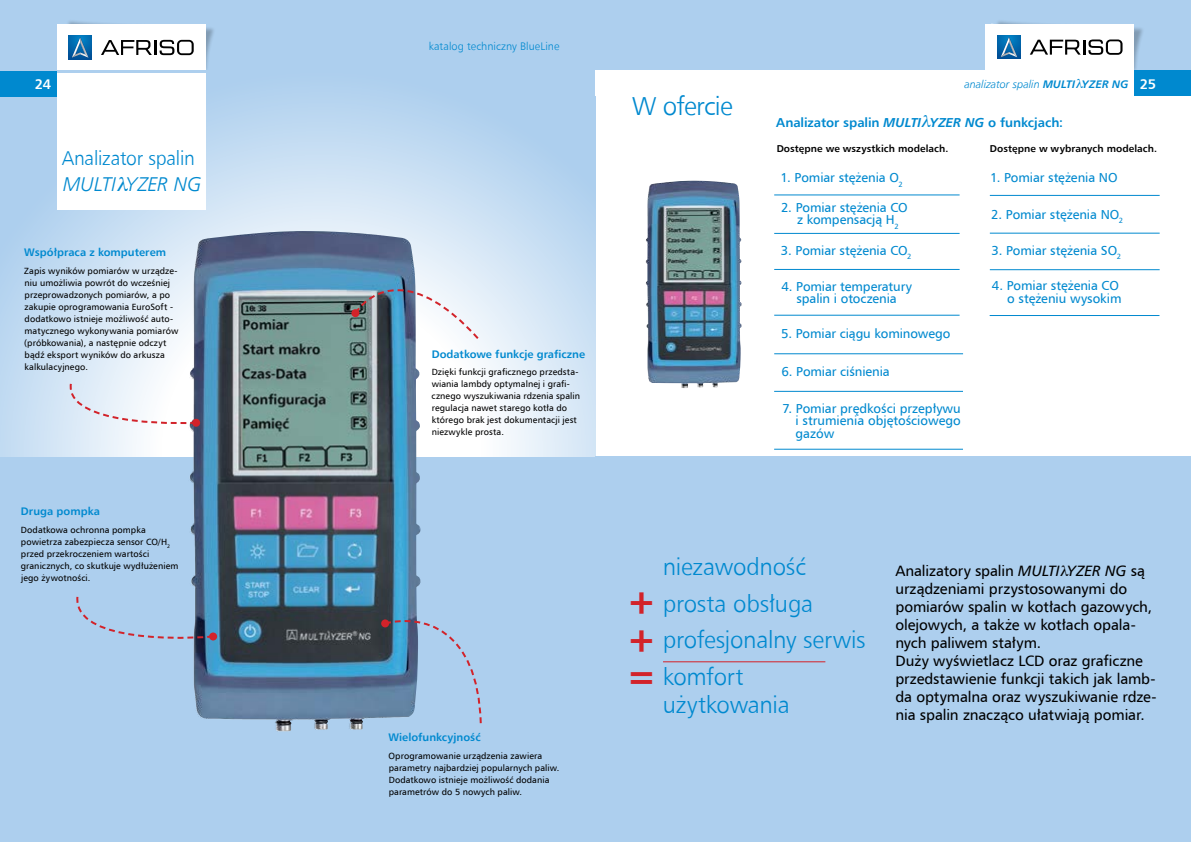
<style>
.page{position:relative;width:1191px;height:842px;background:#fff}
.page>*{position:absolute;margin:0;border:0;box-sizing:border-box;transform-origin:0 0}
.t1{font:36px/37.6px "Humnst 777 X Blk Cn EU";color:#d2232a;text-align:justify}
.t2{font:26px "Humnst 777 Lt EU";letter-spacing:-.03em;color:#0089cf}
.t3{font:24px/36.5px "Humnst 777 Lt EU";letter-spacing:-.01em;color:#0089cf}
.t4{font:20px "Humnst 777 Lt EU";letter-spacing:-.01em;color:#0089cf;scale:.96 1}
.t5{font:italic 20px "Humnst 777 Lt EU";letter-spacing:-.005em;color:#0089cf}
.t6{font:15px/18px "Humnst 777 EU";letter-spacing:-.01em;color:#000}
.t7{font:700 14px "Humnst 777 EU";color:#fff}
.t8{font:13px/12.2px "Humnst 777 EU";letter-spacing:-.005em;color:#0089cf;text-align:center}
.t9{font:700 13px "Humnst 777 EU";letter-spacing:-.005em;color:#0089cf}
.t10{font:700 11px "Humnst 777 EU";color:#0089cf}
.t11{font:italic 11px "Humnst 777 Lt EU";letter-spacing:-.005em;color:#0089cf}
.t12{font:11px "Humnst 777 Lt EU";letter-spacing:.005em;color:#0089cf}
.t13{font:700 10px "Humnst 777 EU";letter-spacing:.005em;color:#000101}
.t14{font:9px/12px "Humnst 777 EU";letter-spacing:.005em;color:#000}
.s1{font-family:"Humnst 777 EU";font-weight:700}
.s2{font-family:"Humnst 777 EU";font-weight:700;font-style:normal;font-size:14px;color:#fff}
.s3{font-style:italic}
</style>
<div class="page">
<div style="left:0;top:0;width:595px;height:71px;background:#adcfee"></div>
<div style="left:66px;top:20px;width:150px;height:53px;background:#000;opacity:.25"></div>
<div style="left:57px;top:24px;width:148px;height:47px;background:#fff"></div>
<svg style="left:62px;top:35px;width:143px;height:36px"></svg>
<div style="left:0;top:71px;width:595px;height:771px;background:#adcfee"></div>
<svg style="left:0;top:73px;width:595px;height:383px"></svg>
<div style="left:0;top:71px;width:57px;height:25px;background:#0089cf"></div>
<img style="left:188px;top:231px;width:232px;height:501px">
<div style="left:57px;top:74px;width:148px;height:136px;background:#fff"></div>
<svg style="left:66px;top:382px;width:132px;height:43px;background:#e8eaf0"></svg>
<div style="left:192px;top:419px;width:8px;height:8px;background:#d2232a;border-radius:50%"></div>
<svg style="left:383px;top:615px;width:99px;height:110px"></svg>
<div style="left:381px;top:619px;width:8px;height:8px;background:#d2232a;border-radius:50%"></div>
<svg style="left:351px;top:268px;width:129px;height:73px;background:#a5b7c6"></svg>
<svg style="left:76px;top:595px;width:139px;height:46px"></svg>
<div style="left:209px;top:632px;width:8px;height:8px;background:#d2232a;border-radius:50%"></div>
<div style="left:595px;top:0;width:596px;height:71px;background:#adcfee"></div>
<div style="left:994px;top:19px;width:150px;height:53px;background:#000;opacity:.25"></div>
<div style="left:1134px;top:71px;width:57px;height:25px;background:#0089cf"></div>
<div style="left:985px;top:24px;width:149px;height:47px;background:#fff"></div>
<svg style="left:997px;top:35px;width:126px;height:24px"></svg>
<div style="left:595px;top:71px;width:539px;height:25px;background:#fff"></div>
<div style="left:595px;top:457px;width:596px;height:385px;background:#adcfee"></div>
<hr style="left:663px;top:661px;width:162px;height:1px;background:#d52027">
<hr style="left:774px;top:195px;width:185px;height:1px;background:#0089cf">
<hr style="left:774px;top:233px;width:185px;height:1px;background:#0089cf">
<hr style="left:989px;top:195px;width:170px;height:1px;background:#0089cf">
<hr style="left:989px;top:233px;width:170px;height:1px;background:#0089cf">
<hr style="left:989px;top:269px;width:170px;height:1px;background:#0089cf">
<hr style="left:774px;top:269px;width:185px;height:1px;background:#0089cf">
<hr style="left:774px;top:315px;width:185px;height:1px;background:#0089cf">
<hr style="left:774px;top:354px;width:189px;height:1px;background:#0089cf">
<img style="left:645px;top:181px;width:96px;height:207px">
<hr style="left:774px;top:391px;width:189px;height:1px;background:#0089cf">
<hr style="left:989px;top:315px;width:170px;height:1px;background:#0089cf">
<hr style="left:774px;top:449px;width:189px;height:1px;background:#0089cf">
<h3 class="t7" style="left:35px;top:75px;width:18px">24</h3>
<h3 class="t4" style="left:62px;top:146px;width:140px">Analizator spalin</h3>
<h3 class="t5" style="left:63px;top:172px;width:140px">MULTI YZER NG</h3>
<p class="t10" style="left:24px;top:245px;width:143px">Współpraca z komputerem</p>
<p class="t14" style="left:24px;top:265px;width:156px">Zapis wyników pomiarów w urządze&shy;niu umożliwia powrót do wcześniej przeprowadzonych pomiarów, a po zakupie oprogramowania EuroSoft - dodatkowo istnieje możliwość auto&shy;matycznego wykonywania pomiarów (próbkowania), a następnie odczyt bądź eksport wyników do arkusza kalkulacyjnego.</p>
<p class="t10" style="left:21px;top:504px;width:80px">Druga pompka</p>
<p class="t14" style="left:21px;top:523px;width:159px">Dodatkowa ochronna pompka powietrza zabezpiecza sensor CO/H<sub>2 </sub>przed przekroczeniem wartości granicznych, co skutkuje wydłużeniem jego żywotności.</p>
<p class="t12" style="left:429px;top:39px;width:132px">katalog techniczny BlueLine</p>
<p class="t10" style="left:432px;top:347px;width:155px">Dodatkowe funkcje graficzne</p>
<p class="t14" style="left:431px;top:366px;width:150px">Dzięki funkcji graficznego przedsta&shy;wiania lambdy optymalnej i grafi&shy;cznego wyszukiwania rdzenia spalin regulacja nawet starego kotła do którego brak jest dokumentacji jest niezwykle prosta.</p>
<h2 class="t2" style="left:632px;top:90px;width:102px">W ofercie</h2>
<p class="t11" style="left:964px;top:77px;width:193px">analizator spalin <span class="s1">MULTI YZER NG</span> <span class="s2">25</span></p>
<h3 class="t9" style="left:776px;top:115px;width:288px">Analizator spalin <span class="s3">MULTI YZER NG</span> o funkcjach:</h3>
<p class="t13" style="left:776px;top:142px;width:173px">Dostępne we wszystkich modelach.</p>
<p class="t13" style="left:990px;top:142px;width:169px">Dostępne w wybranych modelach.</p>
<h3 class="t8" style="left:780px;top:171px;width:124px">1. Pomiar stężenia O<sub>2</sub></h3>
<h3 class="t8" style="left:781px;top:202px;width:128px">2. Pomiar stężenia CO z kompensacją H<sub>2</sub></h3>
<h3 class="t8" style="left:781px;top:244px;width:132px">3. Pomiar stężenia CO<sub>2</sub></h3>
<h3 class="t8" style="left:781px;top:280px;width:132px">4. Pomiar temperatury spalin i otoczenia</h3>
<h3 class="t8" style="left:781px;top:328px;width:171px">5. Pomiar ciągu kominowego</h3>
<h3 class="t8" style="left:781px;top:365px;width:110px">6. Pomiar ciśnienia</h3>
<h3 class="t8" style="left:795px;top:402px;width:167px;text-align:justify;text-indent:-13px">7. Pomiar prędkości przepływu i strumienia objętościowego gazów</h3>
<h3 class="t8" style="left:990px;top:171px;width:129px">1. Pomiar stężenia NO</h3>
<h3 class="t8" style="left:991px;top:208px;width:134px">2. Pomiar stężenia NO<sub>2</sub></h3>
<h3 class="t8" style="left:991px;top:244px;width:131px">3. Pomiar stężenia SO<sub>2</sub></h3>
<h3 class="t8" style="left:992px;top:279px;width:131px;text-align:right">4. Pomiar stężenia CO o stężeniu wysokim</h3>
<p class="t10" style="left:388px;top:730px;width:94px">Wielofunkcyjność</p>
<p class="t14" style="left:388px;top:749px;width:172px">Oprogramowanie urządzenia zawiera parametry najbardziej popularnych paliw.<br>Dodatkowo istnieje możliwość dodania parametrów do 5 nowych paliw.</p>
<h1 class="t1" style="left:626px;top:583px;width:32px">+ + =</h1>
<h3 class="t3" style="left:662px;top:548px;width:204px">niezawodność prosta obsługa profesjonalny serwis komfort</h3>
<h3 class="t3" style="left:662px;top:686px;width:128px">użytkowania</h3>
<p class="t6" style="left:895px;top:562px;width:263px">Analizatory spalin <span class="s3">MULTI YZER NG</span> są urządzeniami przystosowanymi do pomiarów spalin w kotłach gazowych, olejowych, a także w kotłach opala&shy;nych paliwem stałym.<br>Duży wyświetlacz LCD oraz graficzne przedstawienie funkcji takich jak lamb&shy;da optymalna oraz wyszukiwanie rdze&shy;nia spalin znacząco ułatwiają pomiar.</p>
</div>
